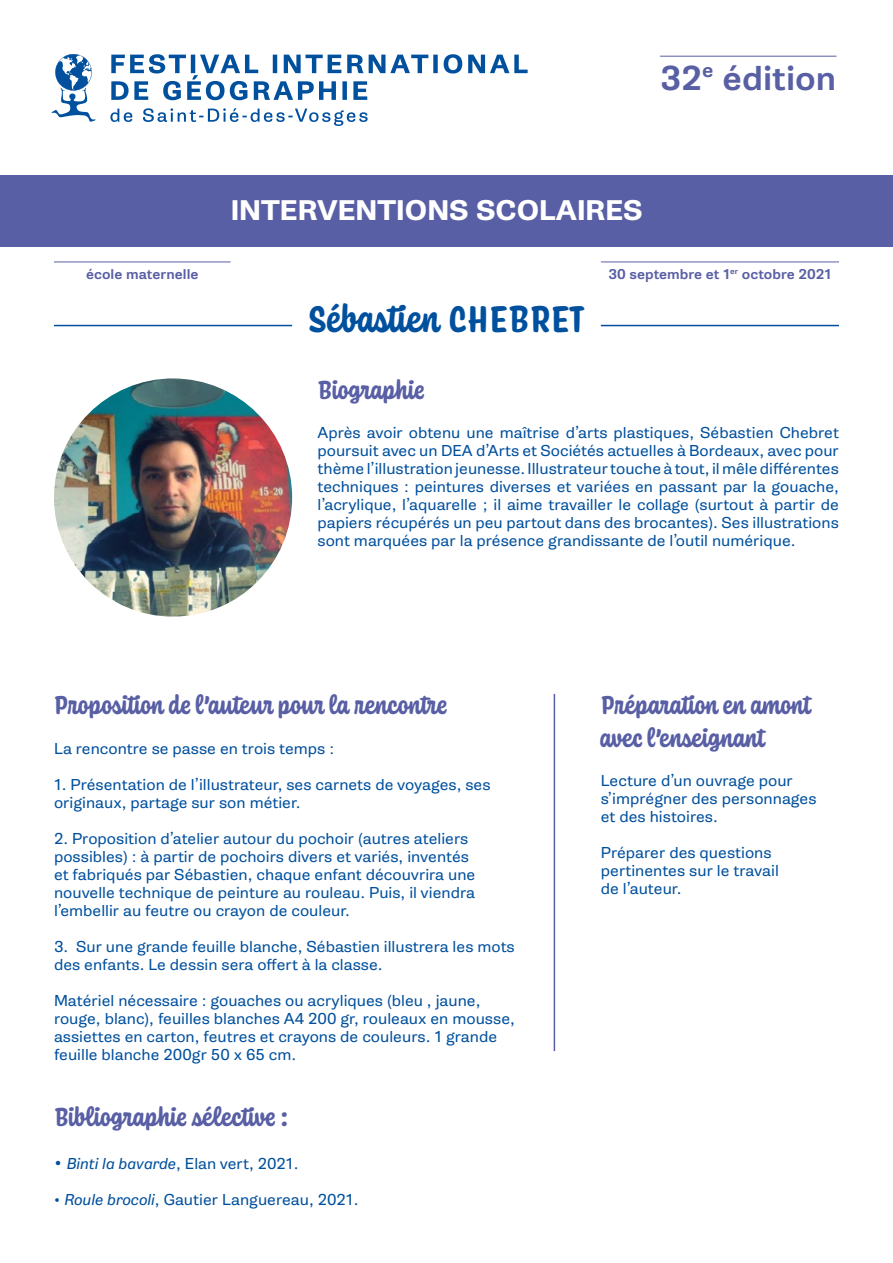
<style>
.page{position:relative;width:893px;height:1263px;background:#fff}
.page>*{position:absolute;margin:0;border:0;box-sizing:border-box;transform-origin:0 0}
.t1{font:700 39px "Coniferous";color:#00509e}
.t2{font:500 32.85px "Gira Sans";color:#595fa4}
.t3{font:700 27px/32.4px "Coniferous";color:#595fa4}
.t4{font:700 27px "Gira Sans";color:#fff}
.t5{font:15px/18px "Gira Sans";color:#00509e}
.t6{font:500 13.5px "Gira Sans";color:#595fa4}
.s1{font-size:18px}
.s2{font-style:italic}
</style>
<div class="page">
<svg style="left:110px;top:108px;width:258px;height:18px"></svg>
<svg style="left:111px;top:54px;width:417px;height:46px"></svg>
<svg style="left:51px;top:54px;width:45px;height:68px"></svg>
<hr style="left:660px;top:56px;width:176px;height:1px;background:#595fa4">
<hr style="left:54px;top:262px;width:177px;height:1px;background:#595fa4">
<hr style="left:601px;top:262px;width:238px;height:1px;background:#595fa4">
<div style="left:0;top:175px;width:893px;height:72px;background:#595fa4"></div>
<hr style="left:54px;top:325px;width:238px;height:1px;background:#00509e">
<hr style="left:601px;top:325px;width:238px;height:1px;background:#00509e">
<img style="left:54px;top:378px;width:238px;height:239px;border-radius:119px">
<hr style="left:554px;top:694px;width:1px;height:357px;background:#595fa4">
<h2 class="t2" style="left:660px;top:56px;width:178px">32<sup>e</sup> édition</h2>
<h3 class="t4" style="left:231px;top:192px;width:414px">INTERVENTIONS SCOLAIRES</h3>
<p class="t6" style="left:86px;top:265px;width:114px">école maternelle</p>
<p class="t6" style="left:609px;top:265px;width:224px">30 septembre et 1<sup>er</sup> octobre 2021</p>
<h1 class="t1" style="left:308px;top:292px;width:279px">Sébastien CHEBRET</h1>
<h3 class="t3" style="left:317px;top:372px;width:109px">Biographie</h3>
<p class="t5" style="left:317px;top:424px;width:523px;text-align:justify">Après avoir obtenu une maîtrise d’arts plastiques, Sébastien Chebret poursuit avec un DEA d’Arts et Sociétés actuelles à Bordeaux, avec pour thème l’illustration jeunesse. Illustrateur touche à tout, il mêle différentes techniques : peintures diverses et variées en passant par la gouache, l’acrylique, l’aquarelle ; il aime travailler le collage (surtout à partir de papiers récupérés un peu partout dans des brocantes). Ses illustrations sont marquées par la présence grandissante de l’outil numérique.</p>
<h3 class="t3" style="left:54px;top:688px;width:395px">Proposition de l’auteur pour la rencontre</h3>
<p class="t5" style="left:54px;top:739px;width:282px">La rencontre se passe en trois temps :</p>
<p class="t5" style="left:54px;top:775px;width:438px">1. Présentation de l’illustrateur, ses carnets de voyages, ses originaux, partage sur son métier.</p>
<p class="t5" style="left:54px;top:829px;width:423px">2. Proposition d’atelier autour du pochoir (autres ateliers possibles) : à partir de pochoirs divers et variés, inventés et fabriqués par Sébastien, chaque enfant découvrira une nouvelle technique de peinture au rouleau. Puis, il viendra l’embellir au feutre ou crayon de couleur.</p>
<p class="t5" style="left:54px;top:937px;width:462px">3. Sur une grande feuille blanche, Sébastien illustrera les mots des enfants. Le dessin sera offert à la classe.</p>
<p class="t5" style="left:54px;top:991px;width:462px">Matériel nécessaire : gouaches ou acryliques (bleu , jaune, rouge, blanc), feuilles blanches A4 200 gr, rouleaux en mousse, assiettes en carton, feutres et crayons de couleurs. 1 grande feuille blanche 200gr 50 x 65 cm.</p>
<h3 class="t3" style="left:54px;top:1099px;width:235px">Bibliographie sélective :</h3>
<p class="t5" style="left:54px;top:1155px;width:246px"><span class="s1">•</span> <span class="s2">Binti la bavarde</span>, Elan vert, 2021.</p>
<p class="t5" style="left:54px;top:1191px;width:306px">• <span class="s2">Roule brocoli</span>, Gautier Languereau, 2021.</p>
<h3 class="t3" style="left:601px;top:688px;width:212px">Préparation en amont avec l’enseignant</h3>
<p class="t5" style="left:601px;top:772px;width:217px">Lecture d’un ouvrage pour s’imprégner des personnages et des histoires.</p>
<p class="t5" style="left:601px;top:844px;width:180px">Préparer des questions pertinentes sur le travail de l’auteur.</p>
</div>
